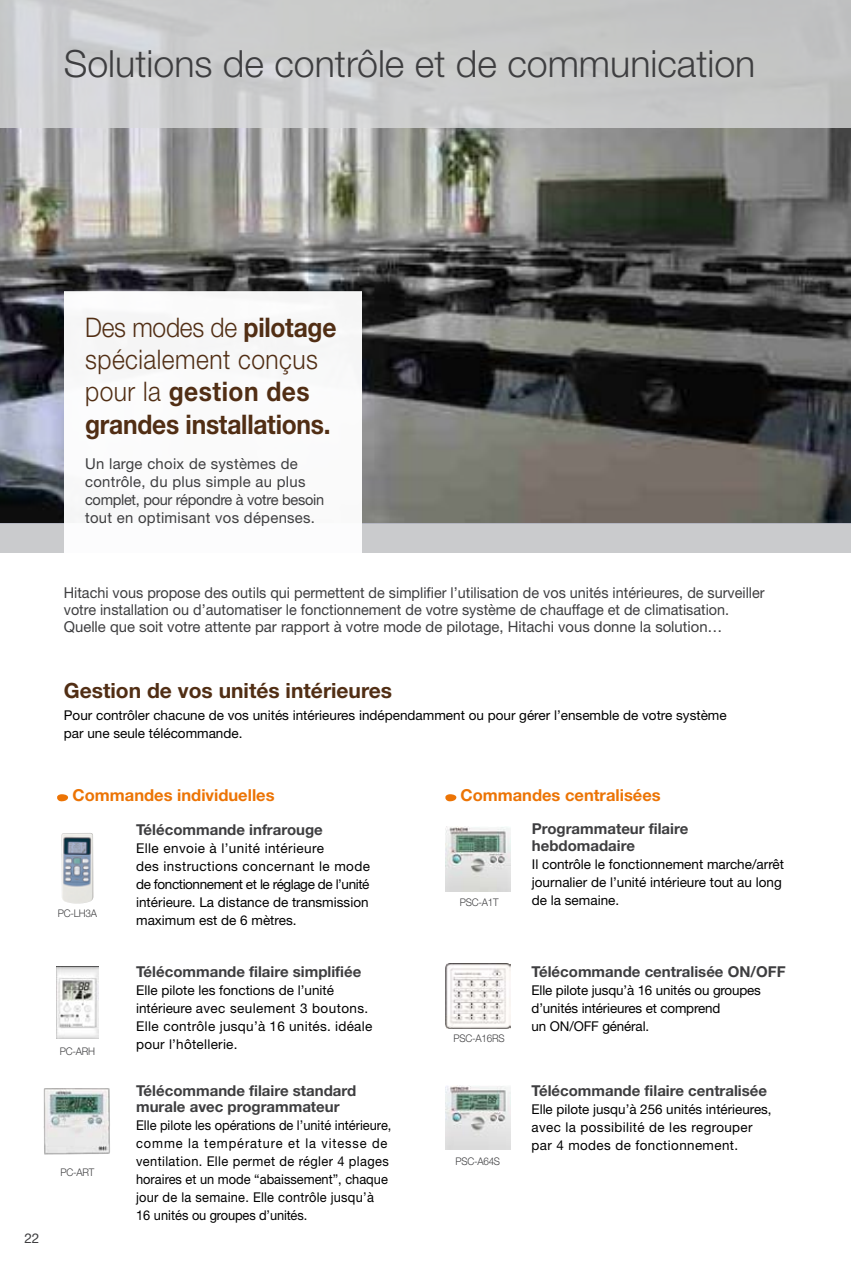
<style>
.page{position:relative;width:851px;height:1263px;background:#fff}
.page>*{position:absolute;margin:0;border:0;box-sizing:border-box;transform-origin:0 0}
.t1{font:300 37.5px "Helvetica Neue LT Std";color:#3e3e40}
.t2{font:700 27px/32.4px "Helvetica Neue LT Std";letter-spacing:-.01em;color:#512e14;scale:.91 1}
.t3{font:700 21px "Helvetica Neue LT Std";color:#512e14}
.t4{font:700 16.5px "Helvetica Neue LT Std";color:#ec7405}
.t5{font:15px/17.2px "Helvetica Neue LT Std";color:#3e3e40;scale:.96 1}
.t6{font:700 15px/16.5px "Helvetica Neue LT Std";color:#3e3e40}
.t7{font:15px/18px "Helvetica Neue LT Std";letter-spacing:.02em;color:#3e3e40}
.t8{font:13.5px/18px "Helvetica Neue LT Std";color:#000}
.t9{font:13.5px/18px "Helvetica Neue LT Std";color:#000;scale:.95 1}
.t10{font:13.5px/18px "Helvetica Neue LT Std";letter-spacing:.02em;color:#000}
.t11{font:13.5px/18px "Helvetica Neue LT Std";letter-spacing:.03em;color:#000}
.t12{font:13.5px "Helvetica Neue LT Std";color:#3e3e40}
.t13{font:300 10.5px "Helvetica Neue LT Std";letter-spacing:-.025em;color:#3e3e40;scale:.94 1}
.s1{font-weight:300}
</style>
<div class="page">
<img style="left:0;top:128px;width:850px;height:395px">
<div style="left:0;top:0;width:850px;height:128px;background:linear-gradient(to right,#d1d2d4,#c2c3c2)"></div>
<div style="left:0;top:523px;width:850px;height:30px;background:#c5c6c8"></div>
<div style="left:64px;top:292px;width:297px;height:261px;background:#fff"></div>
<img style="left:445px;top:1085px;width:65px;height:65px">
<img style="left:43px;top:1088px;width:67px;height:67px">
<svg style="left:57px;top:794px;width:11px;height:8px"></svg>
<svg style="left:445px;top:794px;width:11px;height:8px"></svg>
<img style="left:445px;top:826px;width:65px;height:65px">
<img style="left:61px;top:833px;width:32px;height:70px">
<img style="left:56px;top:966px;width:42px;height:72px">
<img style="left:445px;top:964px;width:65px;height:65px">
<h1 class="t1" style="left:64px;top:41px;width:693px">Solutions de contrôle et de communication</h1>
<h2 class="t2" style="left:85px;top:310px;width:278px"><span class="s1">Des modes de</span> pilotage <span class="s1">spécialement conçus pour la</span> gestion des grandes installations.</h2>
<p class="t7" style="left:85px;top:454px;width:240px">Un large choix de systèmes de contrôle, du plus simple au plus complet, pour répondre à votre besoin tout en optimisant vos dépenses.</p>
<p class="t12" style="left:24px;top:1230px;width:17px">22</p>
<p class="t5" style="left:64px;top:583px;width:731px">Hitachi vous propose des outils qui permettent de simplifier l’utilisation de vos unités intérieures, de surveiller votre installation ou d’automatiser le fonctionnement de votre système de chauffage et de climatisation.<br>Quelle que soit votre attente par rapport à votre mode de pilotage, Hitachi vous donne la solution…</p>
<h3 class="t3" style="left:64px;top:678px;width:330px">Gestion de vos unités intérieures</h3>
<p class="t8" style="left:64px;top:706px;width:664px">Pour contrôler chacune de vos unités intérieures indépendamment ou pour gérer l’ensemble de votre système par une seule télécommande.</p>
<p class="t4" style="left:73px;top:785px;width:203px">Commandes individuelles</p>
<p class="t4" style="left:460px;top:785px;width:202px">Commandes centralisées</p>
<p class="t6" style="left:531px;top:820px;width:158px">Programmateur filaire hebdomadaire</p>
<p class="t8" style="left:531px;top:854px;width:254px">Il contrôle le fonctionnement marche/arrêt journalier de l’unité intérieure tout au long</p>
<p class="t13" style="left:459px;top:896px;width:43px">PSC-A1T</p>
<p class="t8" style="left:531px;top:890px;width:89px">de la semaine.</p>
<p class="t6" style="left:136px;top:821px;width:188px">Télécommande infrarouge</p>
<p class="t8" style="left:136px;top:839px;width:235px">Elle envoie à l’unité intérieure<br>des instructions concernant le mode de fonctionnement et le réglage de l’unité intérieure. La distance de transmission maximum est de 6 mètres.</p>
<p class="t13" style="left:58px;top:907px;width:43px">PC-LH3A</p>
<p class="t13" style="left:60px;top:1045px;width:39px">PC-ARH</p>
<p class="t13" style="left:60px;top:1165px;width:38px">PC-ART</p>
<p class="t6" style="left:136px;top:963px;width:227px">Télécommande filaire simplifiée</p>
<p class="t10" style="left:136px;top:981px;width:237px">Elle pilote les fonctions de l’unité intérieure avec seulement 3 boutons.<br>Elle contrôle jusqu’à 16 unités. idéale pour l’hôtellerie.</p>
<p class="t6" style="left:136px;top:1082px;width:221px">Télécommande filaire standard murale avec programmateur</p>
<p class="t9" style="left:136px;top:1116px;width:270px">Elle pilote les opérations de l’unité intérieure, comme la température et la vitesse de ventilation. Elle permet de régler 4 plages horaires et un mode “abaissement”, chaque jour de la semaine. Elle contrôle jusqu’à 16 unités ou groupes d’unités.</p>
<p class="t13" style="left:453px;top:1032px;width:56px">PSC-A16RS</p>
<p class="t13" style="left:455px;top:1155px;width:49px">PSC-A64S</p>
<p class="t6" style="left:531px;top:963px;width:255px">Télécommande centralisée ON/OFF</p>
<p class="t8" style="left:531px;top:981px;width:231px">Elle pilote jusqu’à 16 unités ou groupes d’unités intérieures et comprend<br>un ON/OFF général.</p>
<p class="t6" style="left:531px;top:1082px;width:237px">Télécommande filaire centralisée</p>
<p class="t11" style="left:531px;top:1100px;width:241px">Elle pilote jusqu’à 256 unités intérieures, avec la possibilité de les regrouper par 4 modes de fonctionnement.</p>
</div>
